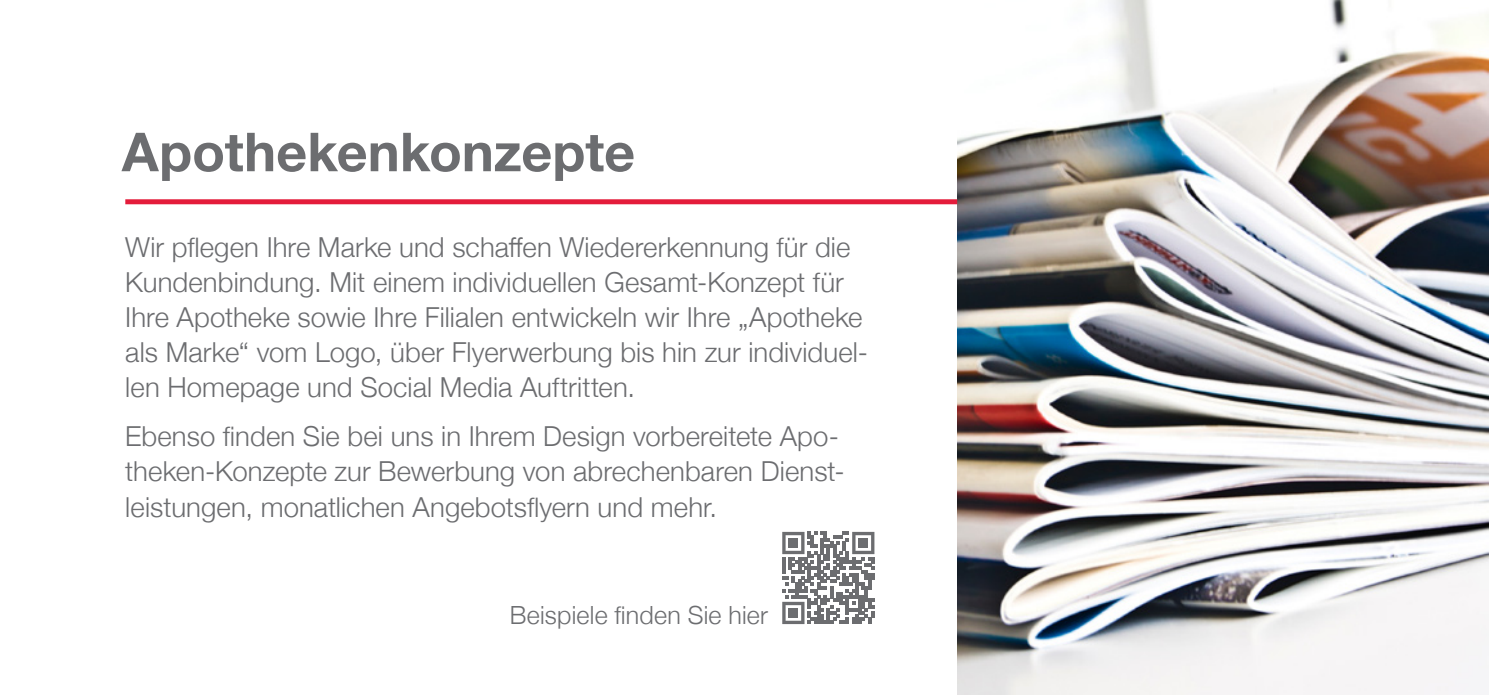
<style>
.page{position:relative;width:1489px;height:695px;background:#fff}
.page>*{position:absolute;margin:0;border:0;box-sizing:border-box;transform-origin:0 0}
.t1{font:700 53.75px "Helvetica Neue";color:#6c6d70}
.t2{font:300 27.5px/35px "Helvetica Neue";letter-spacing:.005em;color:#6c6d70}
.t3{font:300 25px "Helvetica Neue";letter-spacing:.01em;color:#6c6d70}
</style>
<div class="page">
<img style="left:957px;top:0;width:531px;height:694px">
<div style="left:125px;top:199px;width:832px;height:5px;background:#e41c3b"></div>
<svg style="left:782px;top:531px;width:92px;height:93px"></svg>
<div style="left:788px;top:538px;width:10px;height:9px;background:#6c6d70"></div>
<div style="left:858px;top:538px;width:10px;height:9px;background:#6c6d70"></div>
<div style="left:788px;top:608px;width:10px;height:9px;background:#6c6d70"></div>
<h1 class="t1" style="left:122px;top:110px;width:515px">Apothekenkonzepte</h1>
<p class="t2" style="left:125px;top:228px;width:744px">Wir pflegen Ihre Marke und schaffen Wiedererkennung für die Kundenbindung. Mit einem individuellen Gesamt-Konzept für Ihre Apotheke sowie Ihre Filialen entwickeln wir Ihre „Apotheke als Marke“ vom Logo, über Flyerwerbung bis hin zur individuel&shy;len Homepage und Social Media Auftritten.</p>
<p class="t2" style="left:125px;top:417px;width:721px">Ebenso finden Sie bei uns in Ihrem Design vorbereitete Apo&shy;theken-Konzepte zur Bewerbung von abrechenbaren Dienst&shy;leistungen, monatlichen Angebotsflyern und mehr.</p>
<p class="t3" style="left:510px;top:595px;width:259px">Beispiele finden Sie hier</p>
</div>
